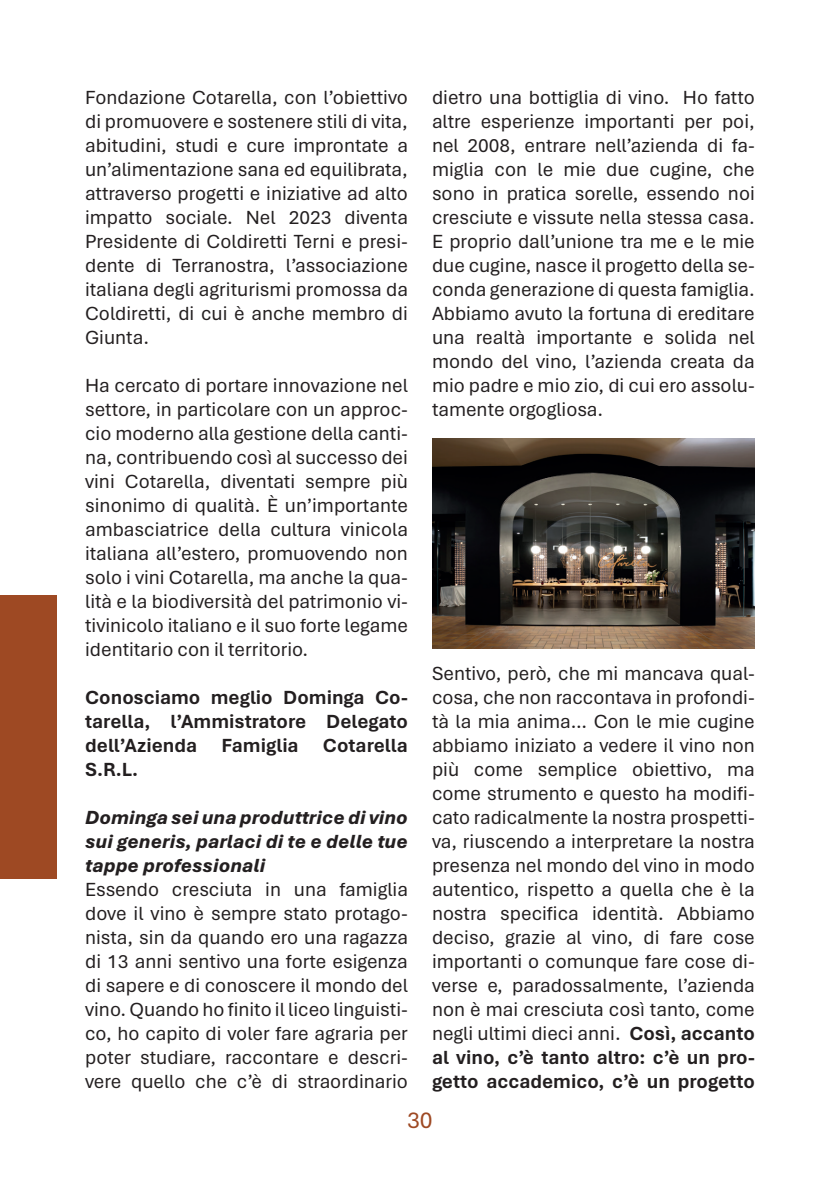
<style>
.page{position:relative;width:840px;height:1191px;background:#fff}
.page>*{position:absolute;margin:0;border:0;box-sizing:border-box;transform-origin:0 0}
.t1{font:24px "Aptos";color:#9e4923}
.t2{font:20px/24px "Aptos";color:#231f20;text-align:justify}
.t3{font:700 20px/24px "Aptos";color:#231f20;text-align:justify}
.t4{font:italic 800 20px/24px "Aptos";color:#231f20;text-align:justify}
.s1{font-weight:700}
</style>
<div class="page">
<div style="left:0;top:595px;width:57px;height:284px;background:#9e4923"></div>
<img style="left:432px;top:438px;width:322px;height:210px">
<p class="t2" style="left:85px;top:84px;width:324px">Fondazione Cotarella, con l’obiettivo di promuovere e sostenere stili di vita, abitudini, studi e cure improntate a un’alimentazione sana ed equilibrata, attraverso progetti e iniziative ad alto impatto sociale. Nel 2023 diventa Presidente di Coldiretti Terni e presi&shy;dente di Terranostra, l’associazione italiana degli agriturismi promossa da Coldiretti, di cui è anche membro di Giunta.</p>
<p class="t2" style="left:85px;top:372px;width:324px">Ha cercato di portare innovazione nel settore, in particolare con un approc&shy;cio moderno alla gestione della canti&shy;na, contribuendo così al successo dei vini Cotarella, diventati sempre più sinonimo di qualità. È un’importante ambasciatrice della cultura vinicola italiana all’estero, promuovendo non solo i vini Cotarella, ma anche la qua&shy;lità e la biodiversità del patrimonio vi&shy;tivinicolo italiano e il suo forte legame identitario con il territorio.</p>
<p class="t3" style="left:85px;top:684px;width:324px">Conosciamo meglio Dominga Co&shy;tarella, l’Ammistratore Delegato dell’Azienda Famiglia Cotarella S.R.L.</p>
<p class="t4" style="left:85px;top:804px;width:324px">Dominga sei una produttrice di vino sui generis, parlaci di te e delle tue tappe professionali</p>
<p class="t2" style="left:85px;top:876px;width:324px">Essendo cresciuta in una famiglia dove il vino è sempre stato protago&shy;nista, sin da quando ero una ragazza di 13 anni sentivo una forte esigenza di sapere e di conoscere il mondo del vino. Quando ho finito il liceo linguisti&shy;co, ho capito di voler fare agraria per poter studiare, raccontare e descri&shy;vere quello che c’è di straordinario</p>
<p class="t2" style="left:432px;top:84px;width:324px">dietro una bottiglia di vino. Ho fatto altre esperienze importanti per poi, nel 2008, entrare nell’azienda di fa&shy;miglia con le mie due cugine, che sono in pratica sorelle, essendo noi cresciute e vissute nella stessa casa.<br>E proprio dall’unione tra me e le mie due cugine, nasce il progetto della se&shy;conda generazione di questa famiglia.<br>Abbiamo avuto la fortuna di ereditare una realtà importante e solida nel mondo del vino, l’azienda creata da mio padre e mio zio, di cui ero assolu&shy;tamente orgogliosa.</p>
<p class="t2" style="left:432px;top:660px;width:324px">Sentivo, però, che mi mancava qual&shy;cosa, che non raccontava in profondi&shy;tà la mia anima… Con le mie cugine abbiamo iniziato a vedere il vino non più come semplice obiettivo, ma come strumento e questo ha modifi&shy;cato radicalmente la nostra prospetti&shy;va, riuscendo a interpretare la nostra presenza nel mondo del vino in modo autentico, rispetto a quella che è la nostra specifica identità. Abbiamo deciso, grazie al vino, di fare cose importanti o comunque fare cose di&shy;verse e, paradossalmente, l’azienda non è mai cresciuta così tanto, come negli ultimi dieci anni. <span class="s1">Così, accanto al vino, c’è tanto altro: c’è un pro&shy;getto accademico, c’è un progetto</span></p>
<p class="t1" style="left:407px;top:1104px;width:27px">30</p>
</div>
